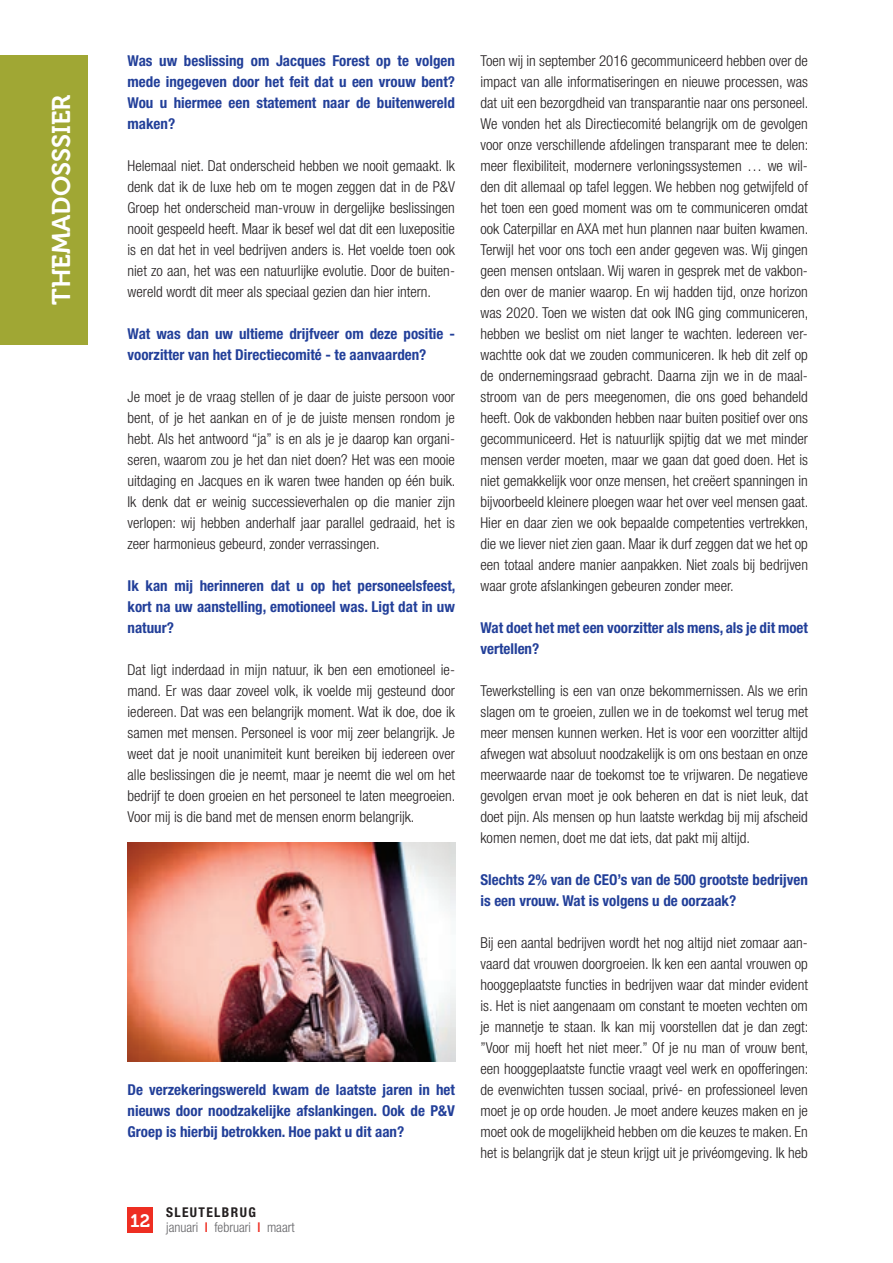
<style>
.page{position:relative;width:893px;height:1263px;background:#fff}
.page>*{position:absolute;margin:0;border:0;box-sizing:border-box;transform-origin:0 0}
.t1{font:25.5px "Museo 700";color:#fff}
.t2{font:18px "Museo 700";color:#fff}
.t3{font:300 condensed 15px/21px "Helvetica Neue LT Std";color:#231f20;text-align:justify}
.t4{font:700 condensed 15px/21px "Helvetica Neue LT Std";color:#223f99;text-align:justify}
.t5{font:300 condensed 13.5px/15px "Helvetica Neue LT Std";color:#636366}
.s1{font-weight:700;color:#231f20}
.s2{font-weight:500;color:#ee2e22}
</style>
<div class="page">
<div style="left:128px;top:1208px;width:25px;height:25px;background:#ee2e22"></div>
<div style="left:0;top:55px;width:87px;height:289px;background:#a0a734"></div>
<img style="left:128px;top:843px;width:327px;height:218px">
<p class="t1" style="left:47px;top:305px;width:212px;rotate:-90deg">THEMADOSSSIER</p>
<p class="t4" style="left:128px;top:50px;width:329px">Was uw beslissing om Jacques Forest op te volgen mede ingegeven door het feit dat u een vrouw bent?<br>Wou u hiermee een statement naar de buitenwereld maken?</p>
<p class="t3" style="left:128px;top:155px;width:329px">Helemaal niet. Dat onderscheid hebben we nooit gemaakt. Ik denk dat ik de luxe heb om te mogen zeggen dat in de P&amp;V Groep het onderscheid man-vrouw in dergelijke beslissingen nooit gespeeld heeft. Maar ik besef wel dat dit een luxepositie is en dat het in veel bedrijven anders is. Het voelde toen ook niet zo aan, het was een natuurlijke evolutie. Door de buiten&shy;wereld wordt dit meer als speciaal gezien dan hier intern.</p>
<p class="t4" style="left:128px;top:323px;width:329px">Wat was dan uw ultieme drijfveer om deze positie - voorzitter van het Directiecomité - te aanvaarden?</p>
<p class="t3" style="left:128px;top:386px;width:329px">Je moet je de vraag stellen of je daar de juiste persoon voor bent, of je het aankan en of je de juiste mensen rondom je hebt. Als het antwoord “ja” is en als je je daarop kan organi&shy;seren, waarom zou je het dan niet doen? Het was een mooie uitdaging en Jacques en ik waren twee handen op één buik.<br>Ik denk dat er weinig successieverhalen op die manier zijn verlopen: wij hebben anderhalf jaar parallel gedraaid, het is zeer harmonieus gebeurd, zonder verrassingen.</p>
<p class="t4" style="left:128px;top:575px;width:329px">Ik kan mij herinneren dat u op het personeelsfeest, kort na uw aanstelling, emotioneel was. Ligt dat in uw natuur?</p>
<p class="t3" style="left:128px;top:659px;width:329px">Dat ligt inderdaad in mijn natuur, ik ben een emotioneel ie&shy;mand. Er was daar zoveel volk, ik voelde mij gesteund door iedereen. Dat was een belangrijk moment. Wat ik doe, doe ik samen met mensen. Personeel is voor mij zeer belangrijk. Je weet dat je nooit unanimiteit kunt bereiken bij iedereen over alle beslissingen die je neemt, maar je neemt die wel om het bedrijf te doen groeien en het personeel te laten meegroeien.<br>Voor mij is die band met de mensen enorm belangrijk.</p>
<p class="t4" style="left:128px;top:1079px;width:329px">De verzekeringswereld kwam de laatste jaren in het nieuws door noodzakelijke afslankingen. Ook de P&amp;V Groep is hierbij betrokken. Hoe pakt u dit aan?</p>
<p class="t2" style="left:130px;top:1211px;width:22px">12</p>
<p class="t5" style="left:166px;top:1205px;width:130px"><span class="s1">SLEUTELBRUG<br></span>januari <span class="s2">I</span> februari <span class="s2">I</span> maart</p>
<p class="t3" style="left:480px;top:50px;width:329px">Toen wij in september 2016 gecommuniceerd hebben over de impact van alle informatiseringen en nieuwe processen, was dat uit een bezorgdheid van transparantie naar ons personeel.<br>We vonden het als Directiecomité belangrijk om de gevolgen voor onze verschillende afdelingen transparant mee te delen: meer flexibiliteit, modernere verloningssystemen … we wil&shy;den dit allemaal op tafel leggen. We hebben nog getwijfeld of het toen een goed moment was om te communiceren omdat ook Caterpillar en AXA met hun plannen naar buiten kwamen.<br>Terwijl het voor ons toch een ander gegeven was. Wij gingen geen mensen ontslaan. Wij waren in gesprek met de vakbon&shy;den over de manier waarop. En wij hadden tijd, onze horizon was 2020. Toen we wisten dat ook ING ging communiceren, hebben we beslist om niet langer te wachten. Iedereen ver&shy;wachtte ook dat we zouden communiceren. Ik heb dit zelf op de ondernemingsraad gebracht. Daarna zijn we in de maal&shy;stroom van de pers meegenomen, die ons goed behandeld heeft. Ook de vakbonden hebben naar buiten positief over ons gecommuniceerd. Het is natuurlijk spijtig dat we met minder mensen verder moeten, maar we gaan dat goed doen. Het is niet gemakkelijk voor onze mensen, het creëert spanningen in bijvoorbeeld kleinere ploegen waar het over veel mensen gaat.<br>Hier en daar zien we ook bepaalde competenties vertrekken, die we liever niet zien gaan. Maar ik durf zeggen dat we het op een totaal andere manier aanpakken. Niet zoals bij bedrijven waar grote afslankingen gebeuren zonder meer.</p>
<p class="t4" style="left:480px;top:617px;width:329px">Wat doet het met een voorzitter als mens, als je dit moet vertellen?</p>
<p class="t3" style="left:480px;top:680px;width:329px">Tewerkstelling is een van onze bekommernissen. Als we erin slagen om te groeien, zullen we in de toekomst wel terug met meer mensen kunnen werken. Het is voor een voorzitter altijd afwegen wat absoluut noodzakelijk is om ons bestaan en onze meerwaarde naar de toekomst toe te vrijwaren. De negatieve gevolgen ervan moet je ook beheren en dat is niet leuk, dat doet pijn. Als mensen op hun laatste werkdag bij mij afscheid komen nemen, doet me dat iets, dat pakt mij altijd.</p>
<p class="t4" style="left:480px;top:869px;width:329px">Slechts 2% van de CEO’s van de 500 grootste bedrijven is een vrouw. Wat is volgens u de oorzaak?</p>
<p class="t3" style="left:480px;top:932px;width:330px">Bij een aantal bedrijven wordt het nog altijd niet zomaar aan&shy;vaard dat vrouwen doorgroeien. Ik ken een aantal vrouwen op hooggeplaatste functies in bedrijven waar dat minder evident is. Het is niet aangenaam om constant te moeten vechten om je mannetje te staan. Ik kan mij voorstellen dat je dan zegt: ”Voor mij hoeft het niet meer.” Of je nu man of vrouw bent, een hooggeplaatste functie vraagt veel werk en opofferingen: de evenwichten tussen sociaal, privé- en professioneel leven moet je op orde houden. Je moet andere keuzes maken en je moet ook de mogelijkheid hebben om die keuzes te maken. En het is belangrijk dat je steun krijgt uit je privéomgeving. Ik heb</p>
</div>
